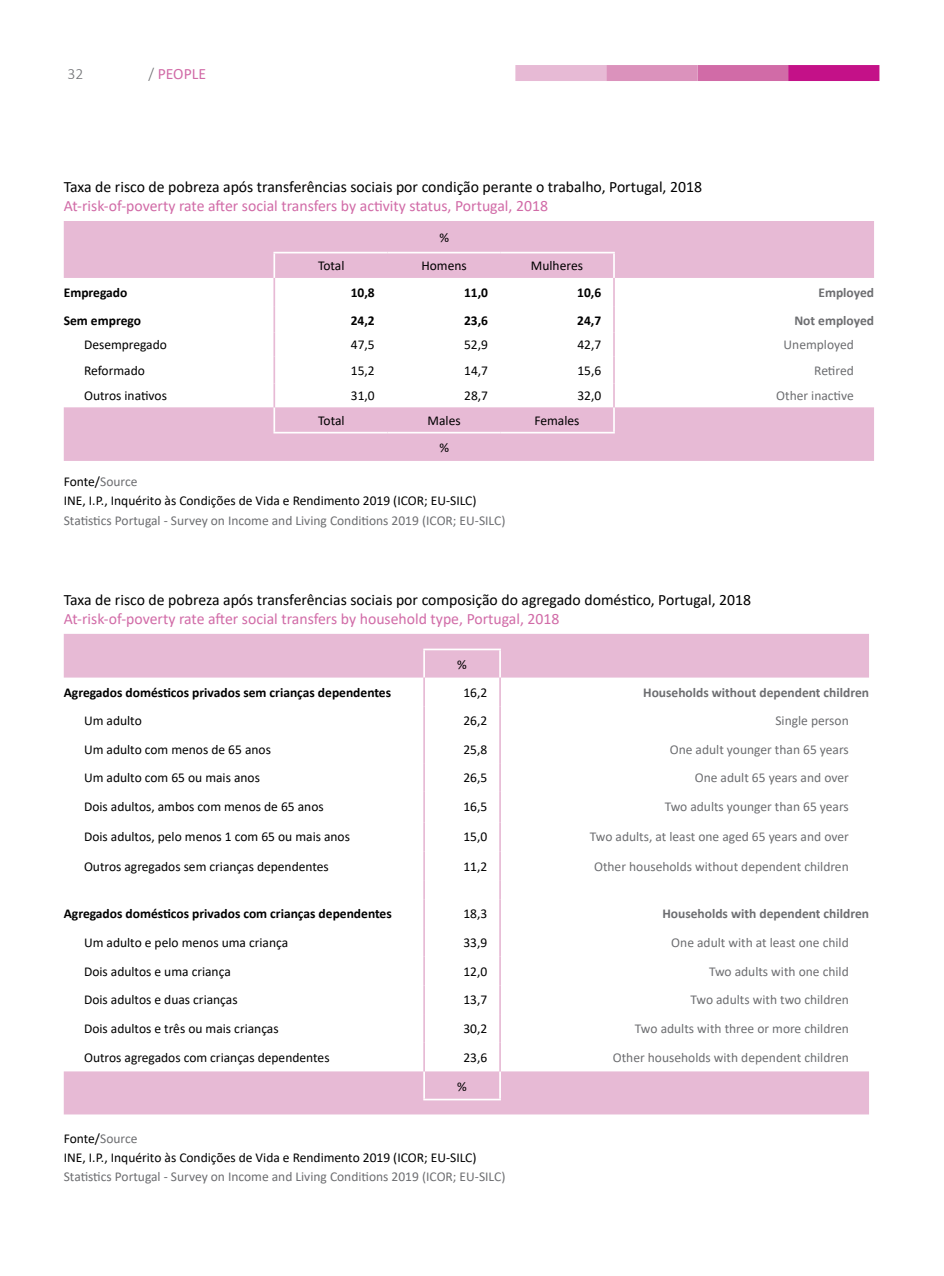
<style>
.page{position:relative;width:944px;height:1276px;background:#fff}
.page>*{position:absolute;margin:0;border:0;box-sizing:border-box;transform-origin:0 0}
.t1{font:15.75px "Calibri";color:#000}
.t2{font:15.75px "Calibri";color:#d16ba7}
.t3{font:300 15.75px "Calibri";color:#6d6e71}
.t4{font:13.5px/19.3px "Calibri";color:#000}
.t5{font:13.5px "Calibri";color:#6d6e71}
.t6{font:700 13.5px "Calibri";color:#000}
.t7{font:700 13.5px "Calibri";color:#6d6e71}
.s1{font-weight:300;color:#6d6e71}
.s2{color:#6d6e71}
</style>
<div class="page">
<div style="left:515px;top:65px;width:92px;height:16px;background:#e7bad5"></div>
<div style="left:606px;top:65px;width:92px;height:16px;background:#db92bc"></div>
<div style="left:698px;top:65px;width:91px;height:16px;background:#d16ba7"></div>
<div style="left:788px;top:65px;width:91px;height:16px;background:#c41188"></div>
<svg style="left:64px;top:221px;width:810px;height:240px"></svg>
<hr style="left:273px;top:253px;width:2px;height:25px;background:#fff">
<hr style="left:273px;top:252px;width:115px;height:1px;background:#fff">
<hr style="left:388px;top:252px;width:113px;height:1px;background:#fff">
<hr style="left:501px;top:252px;width:114px;height:1px;background:#fff">
<hr style="left:613px;top:253px;width:2px;height:25px;background:#fff">
<hr style="left:273px;top:407px;width:2px;height:25px;background:#fff">
<hr style="left:613px;top:407px;width:2px;height:25px;background:#fff">
<hr style="left:273px;top:432px;width:115px;height:1px;background:#fff">
<hr style="left:388px;top:432px;width:113px;height:1px;background:#fff">
<hr style="left:501px;top:432px;width:114px;height:1px;background:#fff">
<hr style="left:273px;top:278px;width:2px;height:29px;background:#e7bad5">
<hr style="left:613px;top:278px;width:2px;height:29px;background:#e7bad5">
<hr style="left:273px;top:307px;width:2px;height:25px;background:#e7bad5">
<hr style="left:613px;top:307px;width:2px;height:25px;background:#e7bad5">
<hr style="left:273px;top:332px;width:2px;height:24px;background:#e7bad5">
<hr style="left:613px;top:332px;width:2px;height:24px;background:#e7bad5">
<hr style="left:273px;top:356px;width:2px;height:27px;background:#e7bad5">
<hr style="left:613px;top:356px;width:2px;height:27px;background:#e7bad5">
<hr style="left:273px;top:383px;width:2px;height:24px;background:#e7bad5">
<hr style="left:613px;top:383px;width:2px;height:24px;background:#e7bad5">
<svg style="left:64px;top:634px;width:805px;height:480px"></svg>
<hr style="left:423px;top:650px;width:2px;height:27px;background:#fff">
<hr style="left:423px;top:648px;width:78px;height:2px;background:#fff">
<hr style="left:499px;top:650px;width:2px;height:27px;background:#fff">
<hr style="left:423px;top:1071px;width:2px;height:27px;background:#fff">
<hr style="left:499px;top:1071px;width:2px;height:27px;background:#fff">
<hr style="left:423px;top:1098px;width:78px;height:2px;background:#fff">
<hr style="left:423px;top:677px;width:2px;height:29px;background:#e7bad5">
<hr style="left:499px;top:677px;width:2px;height:29px;background:#e7bad5">
<hr style="left:423px;top:706px;width:2px;height:29px;background:#e7bad5">
<hr style="left:499px;top:706px;width:2px;height:29px;background:#e7bad5">
<hr style="left:423px;top:735px;width:2px;height:28px;background:#e7bad5">
<hr style="left:423px;top:763px;width:2px;height:29px;background:#e7bad5">
<hr style="left:423px;top:792px;width:2px;height:30px;background:#e7bad5">
<hr style="left:423px;top:822px;width:2px;height:29px;background:#e7bad5">
<hr style="left:423px;top:851px;width:2px;height:29px;background:#e7bad5">
<hr style="left:499px;top:735px;width:2px;height:28px;background:#e7bad5">
<hr style="left:499px;top:763px;width:2px;height:29px;background:#e7bad5">
<hr style="left:499px;top:792px;width:2px;height:30px;background:#e7bad5">
<hr style="left:499px;top:822px;width:2px;height:29px;background:#e7bad5">
<hr style="left:499px;top:851px;width:2px;height:29px;background:#e7bad5">
<svg style="left:423px;top:880px;width:2px;height:19px"></svg>
<svg style="left:499px;top:880px;width:2px;height:19px"></svg>
<hr style="left:423px;top:899px;width:2px;height:29px;background:#e7bad5">
<hr style="left:499px;top:899px;width:2px;height:29px;background:#e7bad5">
<hr style="left:423px;top:928px;width:2px;height:28px;background:#e7bad5">
<hr style="left:499px;top:928px;width:2px;height:28px;background:#e7bad5">
<hr style="left:423px;top:956px;width:2px;height:29px;background:#e7bad5">
<hr style="left:499px;top:956px;width:2px;height:29px;background:#e7bad5">
<hr style="left:423px;top:985px;width:2px;height:29px;background:#e7bad5">
<hr style="left:423px;top:1014px;width:2px;height:28px;background:#e7bad5">
<hr style="left:423px;top:1042px;width:2px;height:29px;background:#e7bad5">
<hr style="left:499px;top:985px;width:2px;height:29px;background:#e7bad5">
<hr style="left:499px;top:1014px;width:2px;height:28px;background:#e7bad5">
<hr style="left:499px;top:1042px;width:2px;height:29px;background:#e7bad5">
<p class="t3" style="left:67px;top:64px;width:17px">32</p>
<p class="t2" style="left:148px;top:63px;width:59px"><span class="s1">/</span> PEOPLE</p>
<p class="t1" style="left:64px;top:175px;width:640px">Taxa de risco de pobreza após transferências sociais por condição perante o trabalho, Portugal, 2018</p>
<p class="t2" style="left:64px;top:194px;width:486px">At-risk-of-poverty rate after social transfers by activity status, Portugal, 2018</p>
<p class="t4" style="left:439px;top:227px;width:11px">%</p>
<p class="t4" style="left:318px;top:256px;width:28px">Total</p>
<p class="t4" style="left:421px;top:256px;width:47px">Homens</p>
<p class="t4" style="left:531px;top:256px;width:54px">Mulheres</p>
<p class="t6" style="left:64px;top:283px;width:65px">Empregado</p>
<p class="t6" style="left:351px;top:283px;width:26px">10,8</p>
<p class="t6" style="left:464px;top:283px;width:26px">11,0</p>
<p class="t6" style="left:577px;top:283px;width:26px">10,6</p>
<p class="t7" style="left:818px;top:283px;width:57px">Employed</p>
<p class="t6" style="left:64px;top:311px;width:79px">Sem emprego</p>
<p class="t6" style="left:351px;top:311px;width:26px">24,2</p>
<p class="t6" style="left:464px;top:311px;width:26px">23,6</p>
<p class="t6" style="left:577px;top:311px;width:26px">24,7</p>
<p class="t7" style="left:794px;top:311px;width:81px">Not employed</p>
<p class="t4" style="left:84px;top:335px;width:84px">Desempregado</p>
<p class="t4" style="left:351px;top:335px;width:25px">47,5</p>
<p class="t4" style="left:464px;top:335px;width:25px">52,9</p>
<p class="t4" style="left:577px;top:335px;width:25px">42,7</p>
<p class="t5" style="left:784px;top:335px;width:72px">Unemployed</p>
<p class="t4" style="left:84px;top:360px;width:62px">Reformado</p>
<p class="t4" style="left:351px;top:360px;width:25px">15,2</p>
<p class="t4" style="left:464px;top:360px;width:25px">14,7</p>
<p class="t4" style="left:577px;top:360px;width:25px">15,6</p>
<p class="t5" style="left:814px;top:361px;width:41px">Retired</p>
<p class="t4" style="left:84px;top:386px;width:84px">Outros inativos</p>
<p class="t4" style="left:351px;top:386px;width:25px">31,0</p>
<p class="t4" style="left:464px;top:386px;width:25px">28,7</p>
<p class="t4" style="left:577px;top:386px;width:25px">32,0</p>
<p class="t5" style="left:776px;top:386px;width:79px">Other inactive</p>
<p class="t4" style="left:318px;top:410px;width:28px">Total</p>
<p class="t4" style="left:428px;top:410px;width:35px">Males</p>
<p class="t4" style="left:534px;top:410px;width:47px">Females</p>
<p class="t4" style="left:439px;top:437px;width:11px">%</p>
<p class="t4" style="left:64px;top:471px;width:414px">Fonte/<span class="s2">Source<br></span>INE, I.P., Inquérito às Condições de Vida e Rendimento 2019 (ICOR; EU-SILC)</p>
<p class="t5" style="left:64px;top:511px;width:443px">Statistics Portugal - Survey on Income and Living Conditions 2019 (ICOR; EU-SILC)</p>
<p class="t1" style="left:64px;top:589px;width:689px">Taxa de risco de pobreza após transferências sociais por composição do agregado doméstico, Portugal, 2018</p>
<p class="t2" style="left:64px;top:608px;width:497px">At-risk-of-poverty rate after social transfers by household type, Portugal, 2018</p>
<p class="t4" style="left:457px;top:654px;width:11px">%</p>
<p class="t6" style="left:64px;top:682px;width:329px">Agregados domésticos privados sem crianças dependentes</p>
<p class="t4" style="left:463px;top:682px;width:25px">16,2</p>
<p class="t7" style="left:643px;top:682px;width:227px">Households without dependent children</p>
<p class="t4" style="left:84px;top:711px;width:59px">Um adulto</p>
<p class="t4" style="left:463px;top:711px;width:25px">26,2</p>
<p class="t5" style="left:775px;top:711px;width:75px">Single person</p>
<p class="t4" style="left:84px;top:739px;width:188px">Um adulto com menos de 65 anos</p>
<p class="t4" style="left:463px;top:739px;width:25px">25,8</p>
<p class="t5" style="left:670px;top:740px;width:180px">One adult younger than 65 years</p>
<p class="t4" style="left:84px;top:768px;width:177px">Um adulto com 65 ou mais anos</p>
<p class="t4" style="left:463px;top:768px;width:25px">26,5</p>
<p class="t5" style="left:695px;top:768px;width:155px">One adult 65 years and over</p>
<p class="t4" style="left:84px;top:796px;width:241px">Dois adultos, ambos com menos de 65 anos</p>
<p class="t4" style="left:463px;top:796px;width:25px">16,5</p>
<p class="t5" style="left:665px;top:797px;width:186px">Two adults younger than 65 years</p>
<p class="t4" style="left:84px;top:827px;width:267px">Dois adultos, pelo menos 1 com 65 ou mais anos</p>
<p class="t4" style="left:463px;top:827px;width:25px">15,0</p>
<p class="t5" style="left:590px;top:827px;width:260px">Two adults, at least one aged 65 years and over</p>
<p class="t4" style="left:84px;top:856px;width:246px">Outros agregados sem crianças dependentes</p>
<p class="t4" style="left:463px;top:856px;width:25px">11,2</p>
<p class="t5" style="left:594px;top:856px;width:256px">Other households without dependent children</p>
<p class="t6" style="left:64px;top:904px;width:330px">Agregados domésticos privados com crianças dependentes</p>
<p class="t4" style="left:463px;top:904px;width:25px">18,3</p>
<p class="t7" style="left:662px;top:904px;width:208px">Households with dependent children</p>
<p class="t4" style="left:84px;top:932px;width:206px">Um adulto e pelo menos uma criança</p>
<p class="t4" style="left:463px;top:932px;width:25px">33,9</p>
<p class="t5" style="left:671px;top:933px;width:179px">One adult with at least one child</p>
<p class="t4" style="left:84px;top:961px;width:148px">Dois adultos e uma criança</p>
<p class="t4" style="left:463px;top:961px;width:25px">12,0</p>
<p class="t5" style="left:709px;top:962px;width:141px">Two adults with one child</p>
<p class="t4" style="left:84px;top:990px;width:155px">Dois adultos e duas crianças</p>
<p class="t4" style="left:463px;top:990px;width:25px">13,7</p>
<p class="t5" style="left:690px;top:990px;width:160px">Two adults with two children</p>
<p class="t4" style="left:84px;top:1018px;width:196px">Dois adultos e três ou mais crianças</p>
<p class="t4" style="left:463px;top:1018px;width:25px">30,2</p>
<p class="t5" style="left:635px;top:1019px;width:215px">Two adults with three or more children</p>
<p class="t4" style="left:84px;top:1047px;width:247px">Outros agregados com crianças dependentes</p>
<p class="t4" style="left:463px;top:1047px;width:25px">23,6</p>
<p class="t5" style="left:613px;top:1048px;width:237px">Other households with dependent children</p>
<p class="t4" style="left:457px;top:1076px;width:11px">%</p>
<p class="t4" style="left:64px;top:1128px;width:414px">Fonte/<span class="s2">Source<br></span>INE, I.P., Inquérito às Condições de Vida e Rendimento 2019 (ICOR; EU-SILC)</p>
<p class="t5" style="left:64px;top:1167px;width:443px">Statistics Portugal - Survey on Income and Living Conditions 2019 (ICOR; EU-SILC)</p>
</div>
